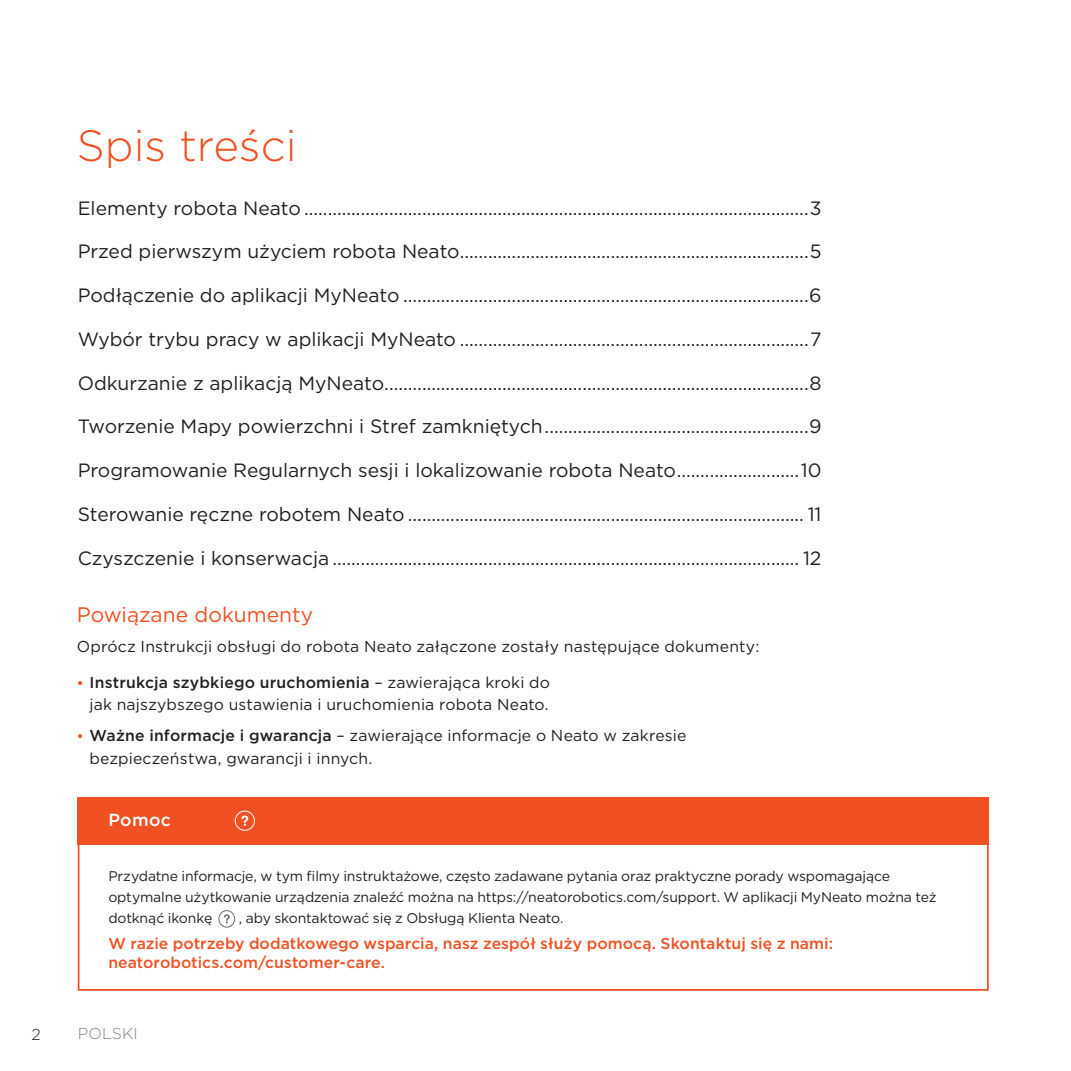
<style>
.page{position:relative;width:1071px;height:1071px;background:#fff}
.page>*{position:absolute;margin:0;border:0;box-sizing:border-box;transform-origin:0 0}
.t1{font:300 43.75px "Gotham";color:#f05022}
.t2{font:21px "Gotham";color:#f05022}
.t3{font:19.25px "Gotham";color:#231f20}
.t4{font:500 17.5px "Gotham";letter-spacing:.02em;color:#fff}
.t5{font:15.75px/22.8px "Gotham";letter-spacing:.01em;color:#231f20;text-align:right}
.t6{font:500 15.75px/19.2px "Gotham";letter-spacing:.005em;color:#f05022}
.t7{font:300 15.75px "Gotham";letter-spacing:.01em;color:#808285}
.t8{font:300 15.75px "Gotham";color:#231f20}
.t9{font:14px/21px "Gotham";letter-spacing:-.01em;color:#231f20}
.s1{font-weight:500;font-size:14px;color:#f05022}
.s2{font-weight:500}
</style>
<div class="page">
<div style="left:78px;top:842px;width:911px;height:149px;border:2px solid #f05022"></div>
<div style="left:78px;top:797px;width:911px;height:48px;background:#f05022"></div>
<div style="left:235px;top:811px;width:20px;height:20px;border:1px solid #fff;border-radius:50%"></div>
<svg style="left:241px;top:816px;width:7px;height:10px"></svg>
<div style="left:218px;top:910px;width:17px;height:18px;border:1px solid #6c6d70;border-radius:50%"></div>
<svg style="left:224px;top:914px;width:6px;height:9px"></svg>
<h1 class="t1" style="left:77px;top:118px;width:221px">Spis treści</h1>
<p class="t3" style="left:78px;top:196px;width:745px">Elementy robota Neato ...........................................................................................................3</p>
<p class="t3" style="left:78px;top:239px;width:745px">Przed pierwszym użyciem robota Neato..........................................................................5</p>
<p class="t3" style="left:78px;top:283px;width:745px">Podłączenie do aplikacji MyNeato ......................................................................................6</p>
<p class="t3" style="left:78px;top:327px;width:745px">Wybór trybu pracy w aplikacji MyNeato ..........................................................................7</p>
<p class="t3" style="left:78px;top:371px;width:745px">Odkurzanie z aplikacją MyNeato..........................................................................................8</p>
<p class="t3" style="left:78px;top:414px;width:745px">Tworzenie Mapy powierzchni i Stref zamkniętych........................................................9</p>
<p class="t3" style="left:78px;top:458px;width:745px">Programowanie Regularnych sesji i lokalizowanie robota Neato..........................10</p>
<p class="t3" style="left:78px;top:502px;width:745px">Sterowanie ręczne robotem Neato .................................................................................... 11</p>
<p class="t3" style="left:78px;top:546px;width:745px">Czyszczenie i konserwacja ................................................................................................... 12</p>
<p class="t2" style="left:77px;top:601px;width:238px">Powiązane dokumenty</p>
<p class="t5" style="left:77px;top:635px;width:684px">Oprócz Instrukcji obsługi do robota Neato załączone zostały następujące dokumenty:</p>
<p class="t5" style="left:77px;top:670px;width:475px"><span class="s1">•</span> <span class="s2">Instrukcja szybkiego uruchomienia</span> – zawierająca kroki do jak najszybszego ustawienia i uruchomienia robota Neato.</p>
<p class="t5" style="left:89px;top:724px;width:598px;text-align:left;text-indent:-13px"><span class="s1">•</span> <span class="s2">Ważne informacje i gwarancja</span> – zawierające informacje o Neato w zakresie bezpieczeństwa, gwarancji i innych.</p>
<p class="t4" style="left:108px;top:809px;width:64px">Pomoc</p>
<p class="t9" style="left:108px;top:865px;width:830px">Przydatne informacje, w tym filmy instruktażowe, często zadawane pytania oraz praktyczne porady wspomagające optymalne użytkowanie urządzenia znaleźć można na https://neatorobotics.com/support. W aplikacji MyNeato można też dotknąć ikonkę</p>
<p class="t9" style="left:239px;top:907px;width:326px">, aby skontaktować się z Obsługą Klienta Neato.</p>
<p class="t6" style="left:108px;top:934px;width:726px">W razie potrzeby dodatkowego wsparcia, nasz zespół służy pomocą. Skontaktuj się z nami: neatorobotics.com/customer-care.</p>
<p class="t8" style="left:32px;top:1024px;width:11px">2</p>
<p class="t7" style="left:78px;top:1024px;width:62px">POLSKI</p>
</div>
